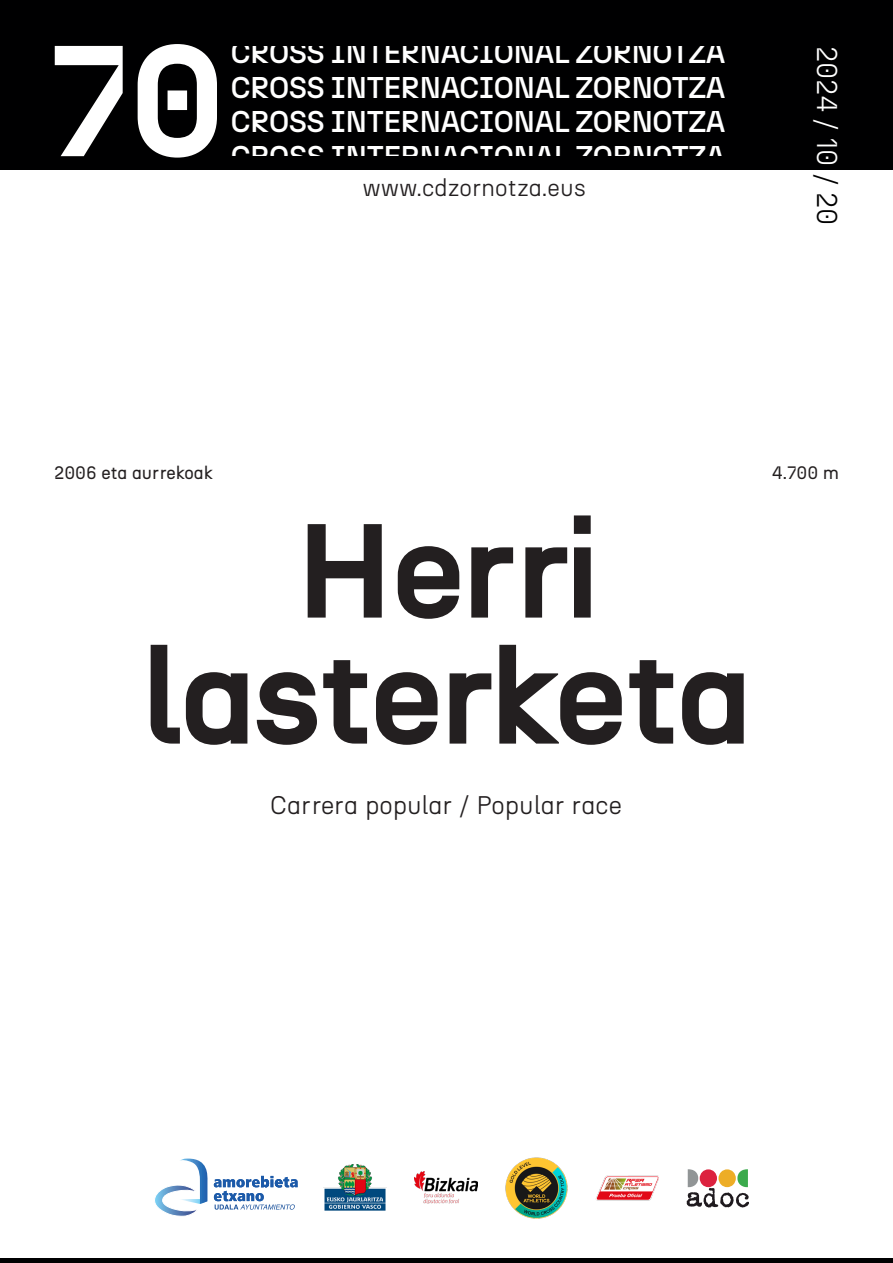
<style>
.page{position:relative;width:893px;height:1263px;background:#fff}
.page>*{position:absolute;margin:0;border:0;box-sizing:border-box;transform-origin:0 0}
.t1{font:700 157.5px "N27";color:#fff}
.t2{font:700 133.5px "N27";color:#231f20}
.t3{font:500 30px/34.5px "N27";letter-spacing:-.02em;color:#fff;text-align:justify}
.t4{font:300 28.5px "N27";letter-spacing:-.01em;color:#fff}
.t5{font:300 25.5px "N27";color:#231f20}
.t6{font:300 24px "N27";color:#231f20}
.t7{font:18px "N27";color:#231f20}
.s1{color:#000001}
</style>
<div class="page">
<img style="left:324px;top:1164px;width:63px;height:47px">
<img style="left:505px;top:1157px;width:63px;height:62px">
<img style="left:596px;top:1175px;width:63px;height:26px">
<svg style="left:686px;top:1169px;width:63px;height:38px"></svg>
<svg style="left:155px;top:1158px;width:143px;height:58px"></svg>
<img style="left:414px;top:1172px;width:63px;height:32px">
<hr style="left:0;top:1259px;width:893px;height:4px;background:#000001">
<div style="left:0;top:0;width:893px;height:170px;background:#000001"></div>
<h1 class="t1" style="left:48px;top:2px;width:179px">70</h1>
<p class="t3" style="left:231px;top:35px;width:496px">CROSS INTERNACIONAL ZORNOTZA CROSS INTERNACIONAL ZORNOTZA CROSS INTERNACIONAL ZORNOTZA CROSS INTERNACIONAL ZORNOTZA</p>
<p class="t6" style="left:362px;top:173px;width:225px">www.cdzornotza.eus</p>
<p class="t4" style="left:844px;top:46px;width:181px;rotate:90deg">2024 / 10 <span class="s1">/ 20</span></p>
<p class="t7" style="left:54px;top:462px;width:160px">2006 eta aurrekoak</p>
<p class="t7" style="left:772px;top:462px;width:69px">4.700 m</p>
<p class="t2" style="left:297px;top:487px;width:301px">Herri</p>
<p class="t2" style="left:144px;top:613px;width:607px">lasterketa</p>
<p class="t5" style="left:270px;top:789px;width:353px">Carrera popular / Popular race</p>
</div>
